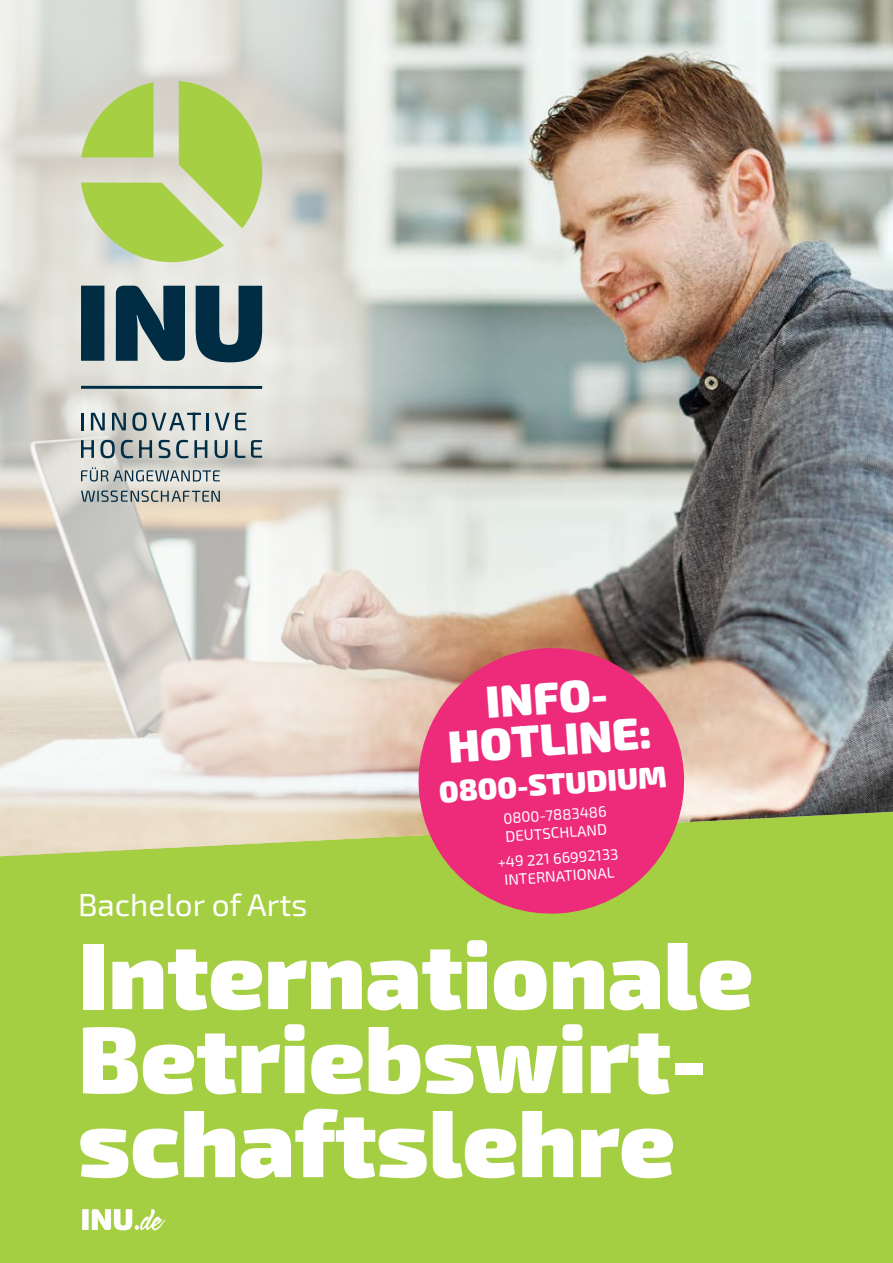
<style>
.page{position:relative;width:893px;height:1263px;background:#fff}
.page>*{position:absolute;margin:0;border:0;box-sizing:border-box;transform-origin:0 0}
.t1{font:900 94.5px/84px "Exo 2";color:#fff}
.t2{font:900 45px/42px "Exo 2";color:#fff;text-align:center}
.t3{font:31.5px "Exo 2";color:#fff}
.t4{font:900 30px "Exo 2";color:#fff}
.t5{font:15px/18px "Exo 2";color:#fff}
</style>
<div class="page">
<div style="left:0;top:856px;width:893px;height:407px;background:#a5cf42"></div>
<img style="left:486px;top:0;width:407px;height:856px">
<svg style="left:0;top:0;width:486px;height:856px;background:#d8d7cd"></svg>
<div style="left:82px;top:1209px;width:7px;height:21px;background:#fff"></div>
<svg style="left:92px;top:1209px;width:73px;height:21px"></svg>
<svg style="left:81px;top:81px;width:181px;height:181px;background:#bbd37d"></svg>
<svg style="left:196px;top:286px;width:66px;height:76px;background:#3f5e6e"></svg>
<div style="left:81px;top:286px;width:23px;height:75px;background:#002c44"></div>
<svg style="left:116px;top:286px;width:69px;height:75px;background:#305364"></svg>
<hr style="left:81px;top:386px;width:181px;height:3px;background:#002c44">
<svg style="left:81px;top:490px;width:139px;height:12px;background:#99a09e"></svg>
<svg style="left:81px;top:467px;width:139px;height:15px;background:#abb4b5"></svg>
<hr style="left:81px;top:413px;width:3px;height:17px;background:#002d46">
<svg style="left:91px;top:413px;width:14px;height:17px"></svg>
<svg style="left:112px;top:413px;width:14px;height:17px"></svg>
<svg style="left:132px;top:412px;width:69px;height:19px"></svg>
<svg style="left:207px;top:413px;width:2px;height:17px"></svg>
<svg style="left:215px;top:413px;width:31px;height:17px"></svg>
<hr style="left:91px;top:440px;width:3px;height:18px;background:#002d46">
<svg style="left:84px;top:447px;width:7px;height:2px"></svg>
<hr style="left:81px;top:440px;width:3px;height:18px;background:#002d46">
<svg style="left:100px;top:440px;width:15px;height:18px"></svg>
<svg style="left:121px;top:440px;width:12px;height:18px"></svg>
<hr style="left:149px;top:440px;width:3px;height:18px;background:#002d46">
<svg style="left:142px;top:447px;width:7px;height:2px"></svg>
<hr style="left:139px;top:440px;width:3px;height:18px;background:#002d46">
<svg style="left:159px;top:440px;width:11px;height:18px"></svg>
<svg style="left:176px;top:440px;width:13px;height:18px"></svg>
<svg style="left:197px;top:440px;width:10px;height:18px"></svg>
<hr style="left:194px;top:440px;width:3px;height:18px;background:#002d46">
<svg style="left:215px;top:440px;width:13px;height:18px"></svg>
<svg style="left:235px;top:440px;width:10px;height:18px"></svg>
<svg style="left:251px;top:440px;width:11px;height:18px"></svg>
<svg style="left:414px;top:644px;width:274px;height:274px;background:#dd4d74"></svg>
<h3 class="t3" style="left:78px;top:882px;width:231px">Bachelor of Arts</h3>
<h2 class="t2" style="left:444px;top:682px;width:205px;rotate:-4deg">INFO-<br>HOTLINE:</h2>
<h3 class="t4" style="left:437px;top:771px;width:230px;rotate:-4deg">0800-STUDIUM</h3>
<p class="t5" style="left:503px;top:809px;width:105px;rotate:-4deg">0800-7883486<br>DEUTSCHLAND</p>
<p class="t5" style="left:497px;top:853px;width:122px;text-align:center;rotate:-4deg">+49 221 66992133<br>INTERNATIONAL</p>
<h1 class="t1" style="left:78px;top:930px;width:677px">Internationale<br>Betriebswirt&shy;schaftslehre</h1>
</div>
